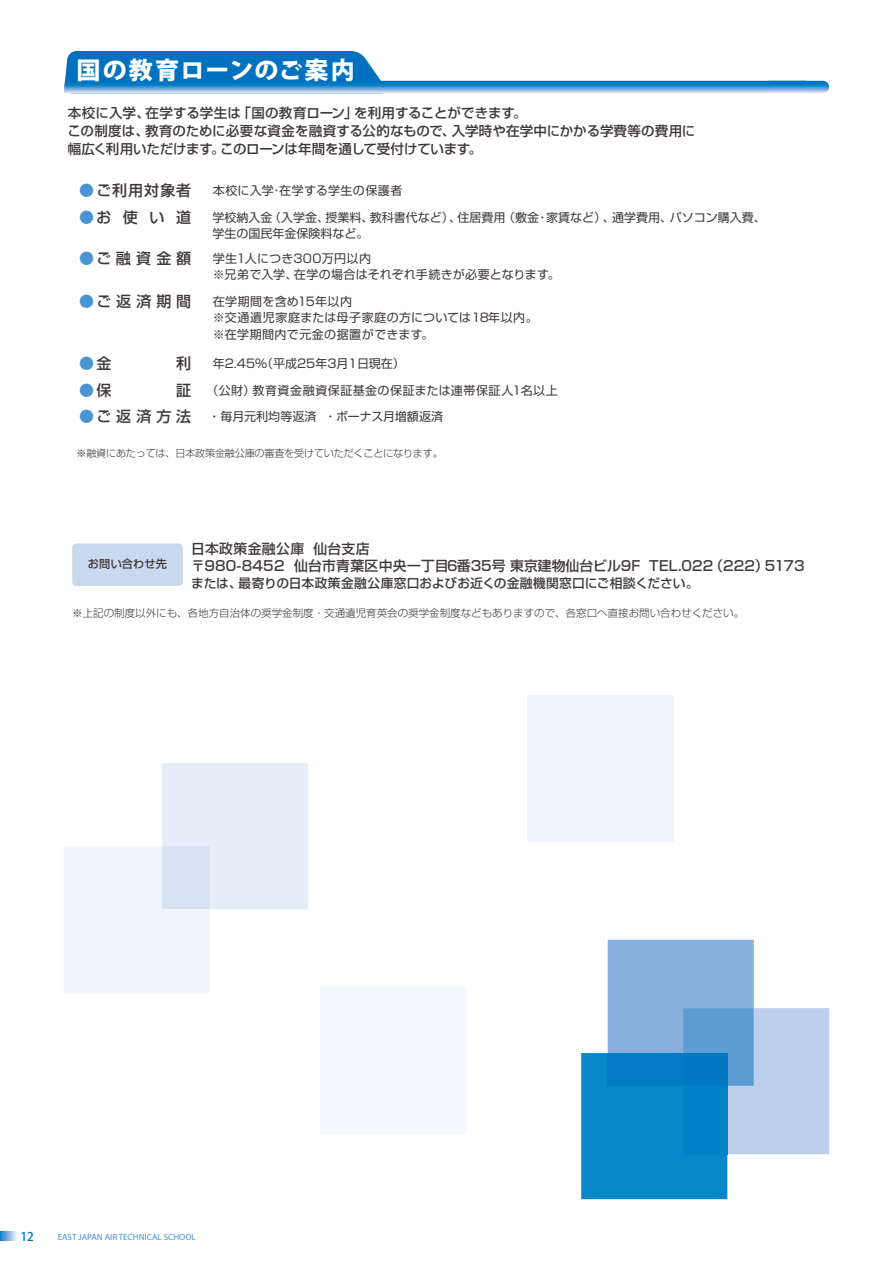
<style>
.page{position:relative;width:893px;height:1263px;background:#fff}
.page>*{position:absolute;margin:0;border:0;box-sizing:border-box;transform-origin:0 0}
.t1{font:24px "Koz Go Pro Heavy 90 pv RKSJ H";letter-spacing:.065em;color:#fff}
.t2{font:15px "Shin Go Pro Medium 90 pv RKSJ H";letter-spacing:.325em;color:#3e3a39}
.t3{font:15px "Shin Go Pro Medium 90 pv RKSJ H";color:#4994d1}
.t4{font:13.8px/17px "Shin Go Pro Medium 90 pv RKSJ H";letter-spacing:.01em;color:#3e3a39}
.t5{font:13.5px/18px "Shin Go Pro Medium 90 pv RKSJ H";letter-spacing:-.005em;color:#3e3a39}
.t6{font:12.75px "Shin Go Pro Medium 90 pv RKSJ H";color:#3e3a39}
.t7{font:12px/16.5px "Shin Go Pro Regular 90 pv RKSJ H";letter-spacing:.005em;color:#3e3a39}
.t8{font:12px/16.5px "Shin Go Pro Regular 90 pv RKSJ H";letter-spacing:.035em;color:#3e3a39}
.t9{font:12px "Shin Go Pro Regular 90 pv RKSJ H";letter-spacing:.03em;color:#3e3a39}
.t10{font:12px "Koz Go Pro Medium 90 pv RKSJ H";color:#0071be}
.t11{font:11.1px "Shin Go Pro Medium 90 pv RKSJ H";letter-spacing:.02em;color:#3e3a39}
.t12{font:10.5px "Shin Go Pro Light 90 pv RKSJ H";color:#3e3a39}
.t13{font:10.05px "Shin Go Pro Light 90 pv RKSJ H";letter-spacing:-.02em;color:#3e3a39}
.t14{font:9px "Futura";color:#4994d1}
.s1{color:#4994d1}
.s2{color:#3e3a39}
.s3{font-family:"Shin Go Pro Medium 90 pv RKSJ H";font-size:15px}
.s4{font-family:"Shin Go Pro Medium 90 pv RKSJ H";font-size:15px;color:#4994d1}
</style>
<div class="page">
<svg style="left:64px;top:51px;width:742px;height:43px"></svg>
<svg style="left:763px;top:81px;width:66px;height:13px"></svg>
<svg style="left:0;top:1231px;width:16px;height:9px"></svg>
<svg style="left:64px;top:763px;width:244px;height:229px"></svg>
<div style="left:162px;top:846px;width:48px;height:63px;background:#d7e3f4"></div>
<div style="left:528px;top:696px;width:146px;height:146px;background:#f0f5fb"></div>
<svg style="left:581px;top:940px;width:248px;height:259px"></svg>
<div style="left:683px;top:1053px;width:44px;height:33px;background:#0078c2"></div>
<div style="left:320px;top:987px;width:146px;height:146px;background:#f5f8fc"></div>
<div style="left:72px;top:543px;width:111px;height:43px;background:#c9d9f0;border-radius:4px"></div>
<h1 class="t1" style="left:77px;top:61px;width:280px">国の教育ローンのご案内</h1>
<p class="t5" style="left:68px;top:106px;width:629px">本校に入学、在学する学生は「国の教育ローン」を利用することができます。<br>この制度は、教育のために必要な資金を融資する公的なもので、入学時や在学中にかかる学費等の費用に幅広く利用いただけます。このローンは年間を通して受付けています。</p>
<p class="t2" style="left:79px;top:185px;width:114px"><span class="s1">●</span>ご利用対象者</p>
<p class="t9" style="left:213px;top:186px;width:191px">本校に入学･在学する学生の保護者</p>
<p class="t2" style="left:79px;top:211px;width:114px"><span class="s1">●</span>お使い道</p>
<p class="t7" style="left:213px;top:252px;width:349px">学生1人につき300万円以内　<br>※兄弟で入学、在学の場合はそれぞれ手続きが必要となります。</p>
<p class="t7" style="left:213px;top:211px;width:555px">学校納入金（入学金、授業料、教科書代など）、住居費用（敷金・家賃など）、通学費用、パソコン購入費、学生の国民年金保険料など。</p>
<p class="t2" style="left:79px;top:253px;width:114px"><span class="s1">●</span>ご融資金額</p>
<p class="t2" style="left:79px;top:295px;width:114px"><span class="s1">●</span>ご返済期間</p>
<p class="t9" style="left:213px;top:297px;width:141px">在学期間を含め15年以内</p>
<p class="t8" style="left:213px;top:311px;width:338px">※交通遺児家庭または母子家庭の方については18年以内。　※在学期間内で元金の据置ができます。</p>
<p class="t3" style="left:79px;top:358px;width:34px">●<span class="s2">金</span></p>
<p class="t2" style="left:176px;top:358px;width:16px">利</p>
<p class="t7" style="left:213px;top:357px;width:194px">年2.45％（平成25年3月1日現在）</p>
<p class="t3" style="left:79px;top:384px;width:34px">●<span class="s2">保</span></p>
<p class="t8" style="left:176px;top:383px;width:383px"><span class="s3">証</span> （公財）教育資金融資保証基金の保証または連帯保証人1名以上</p>
<p class="t7" style="left:79px;top:410px;width:377px"><span class="s4">●</span><span class="s3">ご返済方法</span> ・ 毎月元利均等返済　・ ボーナス月増額返済　</p>
<p class="t13" style="left:76px;top:449px;width:368px">※融資にあたっては、日本政策金融公庫の審査を受けていただくことになります。</p>
<p class="t11" style="left:88px;top:560px;width:81px">お問い合わせ先</p>
<p class="t4" style="left:191px;top:543px;width:615px">日本政策金融公庫 仙台支店<br>〒980-8452 仙台市青葉区中央一丁目6番35号 東京建物仙台ビル9F TEL.022（222）5173</p>
<p class="t6" style="left:191px;top:578px;width:509px">または、最寄りの日本政策金融公庫窓口およびお近くの金融機関窓口にご相談ください。</p>
<p class="t12" style="left:72px;top:609px;width:673px">※上記の制度以外にも、各地方自治体の奨学金制度・交通遺児育英会の奨学金制度などもありますので、各窓口へ直接お問い合わせください。</p>
<p class="t10" style="left:21px;top:1232px;width:15px">12</p>
<p class="t14" style="left:58px;top:1232px;width:140px">EAST JAPAN AIR TECHNICAL SCHOOL</p>
</div>
